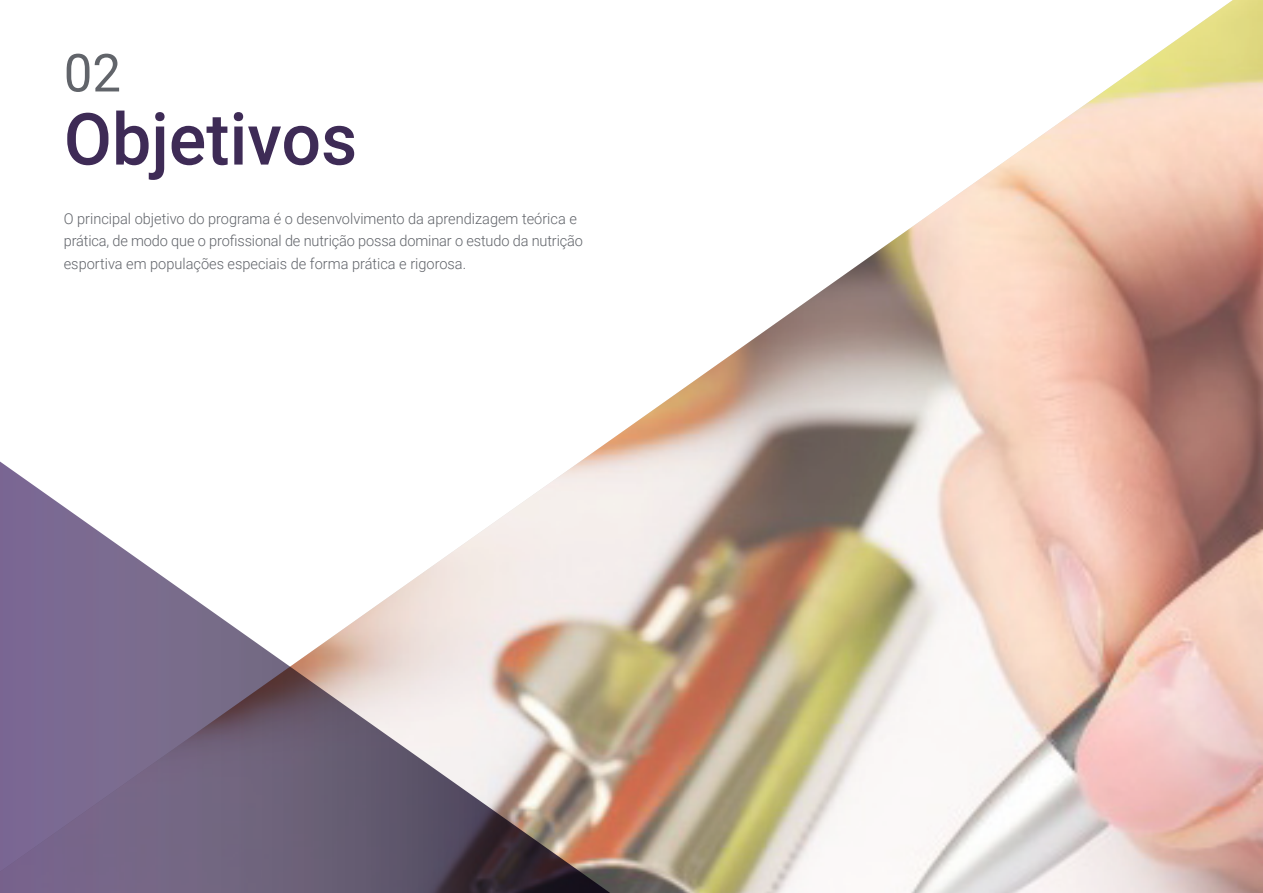
<style>
.page{position:relative;width:1263px;height:893px;background:#fff}
.page>*{position:absolute;margin:0;border:0;box-sizing:border-box;transform-origin:0 0}
.t1{font:500 72px "Roboto";color:#3e2b56}
.t2{font:52.5px "Roboto";color:#61646a}
.t3{font:300 15px/22.5px "Roboto";color:#61646a}
</style>
<div class="page">
<img style="left:602px;top:0;width:661px;height:893px">
<svg style="left:0;top:446px;width:640px;height:447px"></svg>
<h2 class="t2" style="left:64px;top:36px;width:59px">02</h2>
<h1 class="t1" style="left:64px;top:89px;width:295px">Objetivos</h1>
<p class="t3" style="left:64px;top:207px;width:521px">O principal objetivo do programa é o desenvolvimento da aprendizagem teórica e prática, de modo que o profissional de nutrição possa dominar o estudo da nutrição esportiva em populações especiais de forma prática e rigorosa.</p>
</div>
